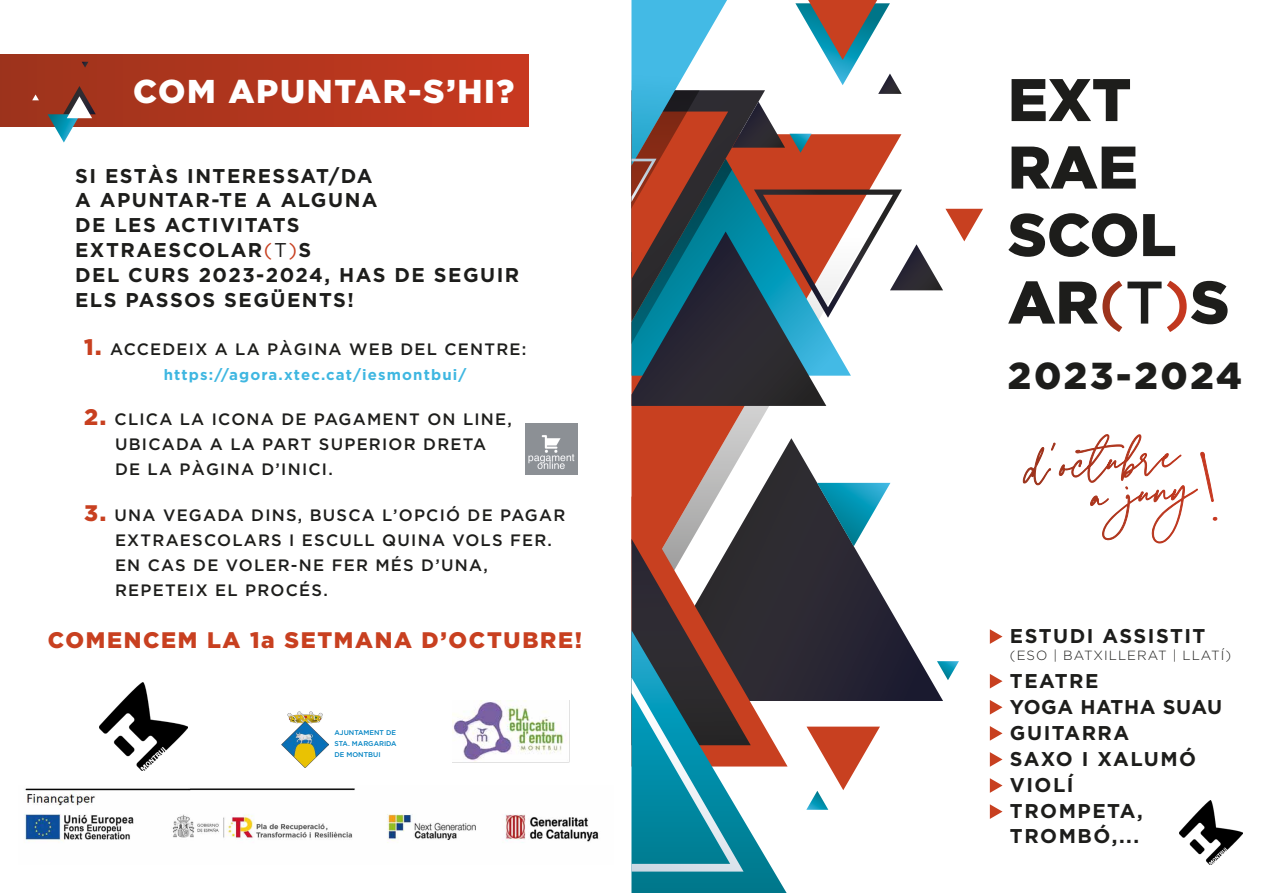
<style>
.page{position:relative;width:1263px;height:893px;background:#fff}
.page>*{position:absolute;margin:0;border:0;box-sizing:border-box;transform-origin:0 0}
.t1{font:900 37.5px "Gotham";letter-spacing:.07em;color:#1d1d1b}
.t2{font:900 33px "Gotham";letter-spacing:.05em;color:#fff}
.t3{font:900 22.5px "Gotham";letter-spacing:.075em;color:#c84020}
.t4{font:700 19.95px/26px "Gotham";letter-spacing:.075em;color:#1d1d1b}
.t5{font:500 16.5px/24.9px "Gotham";letter-spacing:.075em;color:#1d1d1b}
.t6{font:700 15px "Gotham";letter-spacing:.075em;color:#3fb7e1}
.t7{font:300 13.35px "Gotham";letter-spacing:.075em;color:#1d1d1b}
.t8{font:500 6.9px/10.9px "Gotham";color:#0083c3;text-align:justify}
.s1{font-weight:400;color:#c84020}
.s2{font-weight:400}
.s3{font-weight:900;font-size:22.5px;color:#c84020}
</style>
<div class="page">
<div style="left:0;top:54px;width:529px;height:72px;background:linear-gradient(to right,#9c331c,#c73820)"></div>
<svg style="left:732px;top:459px;width:211px;height:242px"></svg>
<svg style="left:631px;top:496px;width:156px;height:397px"></svg>
<svg style="left:817px;top:483px;width:73px;height:63px"></svg>
<svg style="left:937px;top:661px;width:22px;height:19px"></svg>
<svg style="left:806px;top:727px;width:74px;height:83px"></svg>
<svg style="left:631px;top:459px;width:101px;height:307px;background:#7b6865"></svg>
<svg style="left:631px;top:0;width:352px;height:459px"></svg>
<svg style="left:990px;top:629px;width:12px;height:15px"></svg>
<svg style="left:990px;top:674px;width:12px;height:14px"></svg>
<svg style="left:990px;top:700px;width:12px;height:15px"></svg>
<svg style="left:990px;top:726px;width:12px;height:15px"></svg>
<svg style="left:990px;top:752px;width:12px;height:15px"></svg>
<svg style="left:990px;top:778px;width:12px;height:15px"></svg>
<svg style="left:990px;top:804px;width:12px;height:15px"></svg>
<svg style="left:48px;top:86px;width:48px;height:57px"></svg>
<svg style="left:32px;top:94px;width:7px;height:6px"></svg>
<svg style="left:82px;top:62px;width:6px;height:6px"></svg>
<img style="left:1179px;top:801px;width:64px;height:64px">
<img style="left:99px;top:682px;width:88px;height:88px">
<img style="left:453px;top:700px;width:116px;height:63px">
<img style="left:282px;top:711px;width:47px;height:57px">
<img style="left:526px;top:424px;width:51px;height:51px">
<img style="left:24px;top:788px;width:575px;height:55px">
<svg style="left:1011px;top:79px;width:119px;height:42px"></svg>
<svg style="left:1011px;top:146px;width:125px;height:43px"></svg>
<svg style="left:1008px;top:213px;width:129px;height:44px"></svg>
<svg style="left:1143px;top:214px;width:32px;height:42px"></svg>
<svg style="left:1008px;top:281px;width:219px;height:51px"></svg>
<svg style="left:1023px;top:434px;width:194px;height:109px"></svg>
<h2 class="t2" style="left:133px;top:73px;width:383px">COM APUNTAR-S’HI?</h2>
<p class="t4" style="left:75px;top:163px;width:446px;line-height:24.9px">SI ESTÀS INTERESSAT/DA<br>A APUNTAR-TE A ALGUNA<br>DE LES ACTIVITATS<br>EXTRAESCOLAR<span class="s1">(</span><span class="s2">T</span><span class="s1">)</span>S<br>DEL CURS 2023-2024, HAS DE SEGUIR<br>ELS PASSOS SEGÜENTS!</p>
<p class="t5" style="left:84px;top:337px;width:444px"><span class="s3">1.</span> ACCEDEIX A LA PÀGINA WEB DEL CENTRE:</p>
<p class="t6" style="left:164px;top:366px;width:304px">https://agora.xtec.cat/iesmontbui/</p>
<p class="t5" style="left:115px;top:407px;width:398px;text-indent:-31px"><span class="s3">2.</span> CLICA LA ICONA DE PAGAMENT ON LINE,<br>UBICADA A LA PART SUPERIOR DRETA<br>DE LA PÀGINA D’INICI.</p>
<p class="t5" style="left:115px;top:503px;width:452px;text-indent:-31px"><span class="s3">3.</span> UNA VEGADA DINS, BUSCA L’OPCIÓ DE PAGAR EXTRAESCOLARS I ESCULL QUINA VOLS FER.<br>EN CAS DE VOLER-NE FER MÉS D’UNA, REPETEIX EL PROCÉS.</p>
<h3 class="t3" style="left:48px;top:627px;width:536px">COMENCEM LA 1a SETMANA D’OCTUBRE!</h3>
<p class="t8" style="left:334px;top:727px;width:64px">AJUNTAMENT DE STA. MARGARIDA DE MONTBUI</p>
<h1 class="t1" style="left:1008px;top:354px;width:235px">2023-2024</h1>
<p class="t4" style="left:1010px;top:623px;width:197px">ESTUDI ASSISTIT</p>
<p class="t7" style="left:1010px;top:648px;width:223px">(ESO | BATXILLERAT | LLATÍ)</p>
<p class="t4" style="left:1010px;top:667px;width:214px">TEATRE<br>YOGA HATHA SUAU<br>GUITARRA<br>SAXO I XALUMÓ<br>VIOLÍ<br>TROMPETA,<br>TROMBÓ,...</p>
</div>
